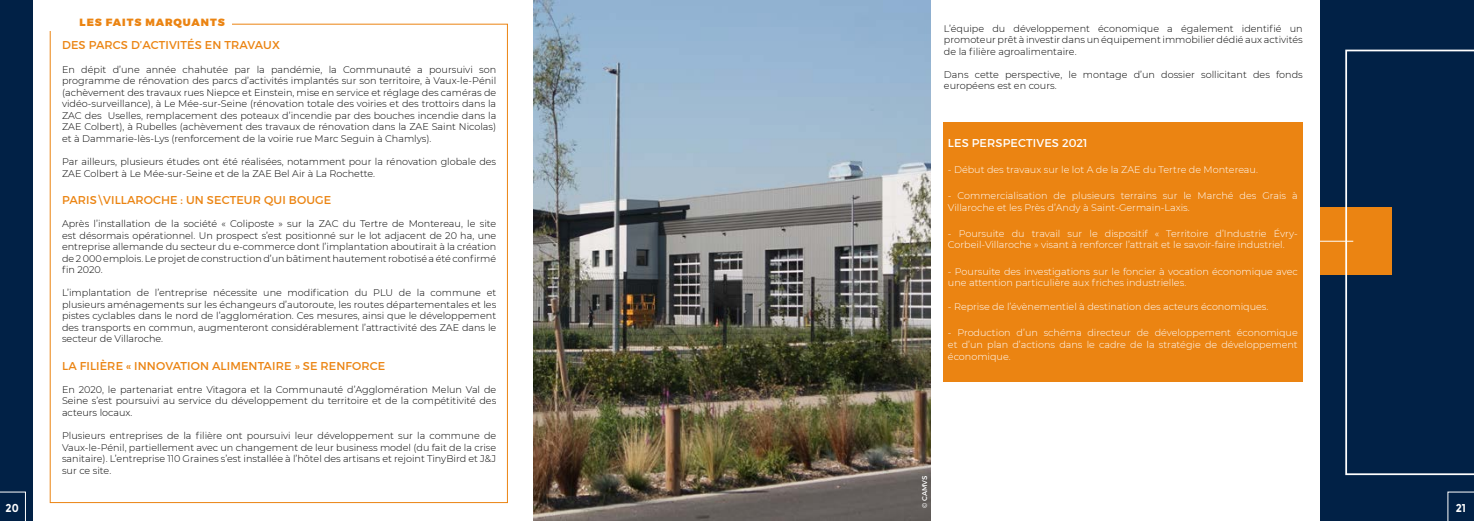
<style>
.page{position:relative;width:1474px;height:521px;background:#fff}
.page>*{position:absolute;margin:0;border:0;box-sizing:border-box;transform-origin:0 0}
.t1{font:11.38px "Montserrat";letter-spacing:.01em;color:#eb8412}
.t2{font:11.38px "Montserrat";letter-spacing:.01em;color:#fff}
.t3{font:700 11.38px "Montserrat";color:#fff;scale:.9 1}
.t4{font:900 10.5px "Montserrat";letter-spacing:.09em;color:#eb8412}
.t5{font:300 9.62px/11.5px "Montserrat";color:#000;text-align:justify}
.t6{font:300 9.62px/11.5px "Montserrat";color:#fff}
.t7{font:7px "Montserrat";color:#fff}
</style>
<div class="page">
<div style="left:0;top:0;width:33px;height:521px;background:#012146"></div>
<img style="left:533px;top:0;width:397px;height:521px">
<svg style="left:0;top:491px;width:26px;height:30px"></svg>
<div style="left:1320px;top:0;width:153px;height:521px;background:#012146"></div>
<div style="left:1320px;top:207px;width:71px;height:68px;background:#eb8412"></div>
<hr style="left:1299px;top:241px;width:54px;height:1px;background:#fff">
<svg style="left:1345px;top:50px;width:128px;height:425px"></svg>
<svg style="left:1447px;top:491px;width:26px;height:30px"></svg>
<div style="left:943px;top:122px;width:359px;height:260px;background:#eb8412"></div>
<p class="t4" style="left:80px;top:15px;width:147px">LES FAITS MARQUANTS</p>
<p class="t5" style="left:944px;top:22px;width:360px">L’équipe du développement économique a également identifié un promoteur prêt à investir dans un équipement immobilier dédié aux activités de la filière agroalimentaire.</p>
<p class="t5" style="left:944px;top:68px;width:360px">Dans cette perspective, le montage d’un dossier sollicitant des fonds européens est en cours.</p>
<p class="t1" style="left:62px;top:38px;width:219px">DES PARCS D’ACTIVITÉS EN TRAVAUX</p>
<p class="t5" style="left:62px;top:63px;width:436px">En dépit d’une année chahutée par la pandémie, la Communauté a poursuivi son programme de rénovation des parcs d’activités implantés sur son territoire, à Vaux-le-Pénil (achèvement des travaux rues Niepce et Einstein, mise en service et réglage des caméras de vidéo-surveillance), à Le Mée-sur-Seine (rénovation totale des voiries et des trottoirs dans la ZAC des Uselles, remplacement des poteaux d’incendie par des bouches incendie dans la ZAE Colbert), à Rubelles (achèvement des travaux de rénovation dans la ZAE Saint Nicolas) et à Dammarie-lès-Lys (renforcement de la voirie rue Marc Seguin à Chamlys).</p>
<p class="t5" style="left:62px;top:155px;width:436px">Par ailleurs, plusieurs études ont été réalisées, notamment pour la rénovation globale des<br>ZAE Colbert à Le Mée-sur-Seine et de la ZAE Bel Air à La Rochette.</p>
<p class="t1" style="left:62px;top:193px;width:271px">PARIS\VILLAROCHE : UN SECTEUR QUI BOUGE</p>
<p class="t5" style="left:62px;top:217px;width:436px">Après l’installation de la société « Coliposte » sur la ZAC du Tertre de Montereau, le site est désormais opérationnel. Un prospect s’est positionné sur le lot adjacent de 20 ha, une entreprise allemande du secteur du e-commerce dont l’implantation aboutirait à la création de 2 000 emplois. Le projet de construction d’un bâtiment hautement robotisé a été confirmé fin 2020.</p>
<p class="t5" style="left:62px;top:287px;width:436px">L’implantation de l’entreprise nécessite une modification du PLU de la commune et plusieurs aménagements sur les échangeurs d’autoroute, les routes départementales et les pistes cyclables dans le nord de l’agglomération. Ces mesures, ainsi que le développement des transports en commun, augmenteront considérablement l’attractivité des ZAE dans le secteur de Villaroche.</p>
<p class="t1" style="left:62px;top:359px;width:325px">LA FILIÈRE « INNOVATION ALIMENTAIRE » SE RENFORCE</p>
<p class="t5" style="left:62px;top:383px;width:436px">En 2020, le partenariat entre Vitagora et la Communauté d’Agglomération Melun Val de Seine s’est poursuivi au service du développement du territoire et de la compétitivité des acteurs locaux.</p>
<p class="t5" style="left:62px;top:430px;width:436px">Plusieurs entreprises de la filière ont poursuivi leur développement sur la commune de Vaux-le-Pénil, partiellement avec un changement de leur business model (du fait de la crise sanitaire). L’entreprise 110 Graines s’est installée à l’hôtel des artisans et rejoint TinyBird et J&amp;J sur ce site.</p>
<p class="t2" style="left:948px;top:136px;width:141px">LES PERSPECTIVES 2021</p>
<p class="t6" style="left:947px;top:163px;width:311px">- Début des travaux sur le lot A de la ZAE du Tertre de Montereau.</p>
<p class="t6" style="left:947px;top:190px;width:351px">- Commercialisation de plusieurs terrains sur le Marché des Grais à<br>Villaroche et les Près d’Andy à Saint-Germain-Laxis.</p>
<p class="t6" style="left:947px;top:227px;width:351px">- Poursuite du travail sur le dispositif « Territoire d’Industrie Évry-<br>Corbeil-Villaroche » visant à renforcer l’attrait et le savoir-faire industriel.</p>
<p class="t6" style="left:947px;top:265px;width:351px">- Poursuite des investigations sur le foncier à vocation économique avec une attention particulière aux friches industrielles.</p>
<p class="t6" style="left:947px;top:301px;width:322px">- Reprise de l’évènementiel à destination des acteurs économiques.</p>
<p class="t6" style="left:947px;top:327px;width:351px;text-align:justify">- Production d’un schéma directeur de développement économique et d’un plan d’actions dans le cadre de la stratégie de développement économique.</p>
<p class="t7" style="left:920px;top:508px;width:34px;rotate:-90deg">© CAMVS</p>
<p class="t3" style="left:6px;top:501px;width:16px">20</p>
<p class="t3" style="left:1455px;top:501px;width:13px">21</p>
</div>
